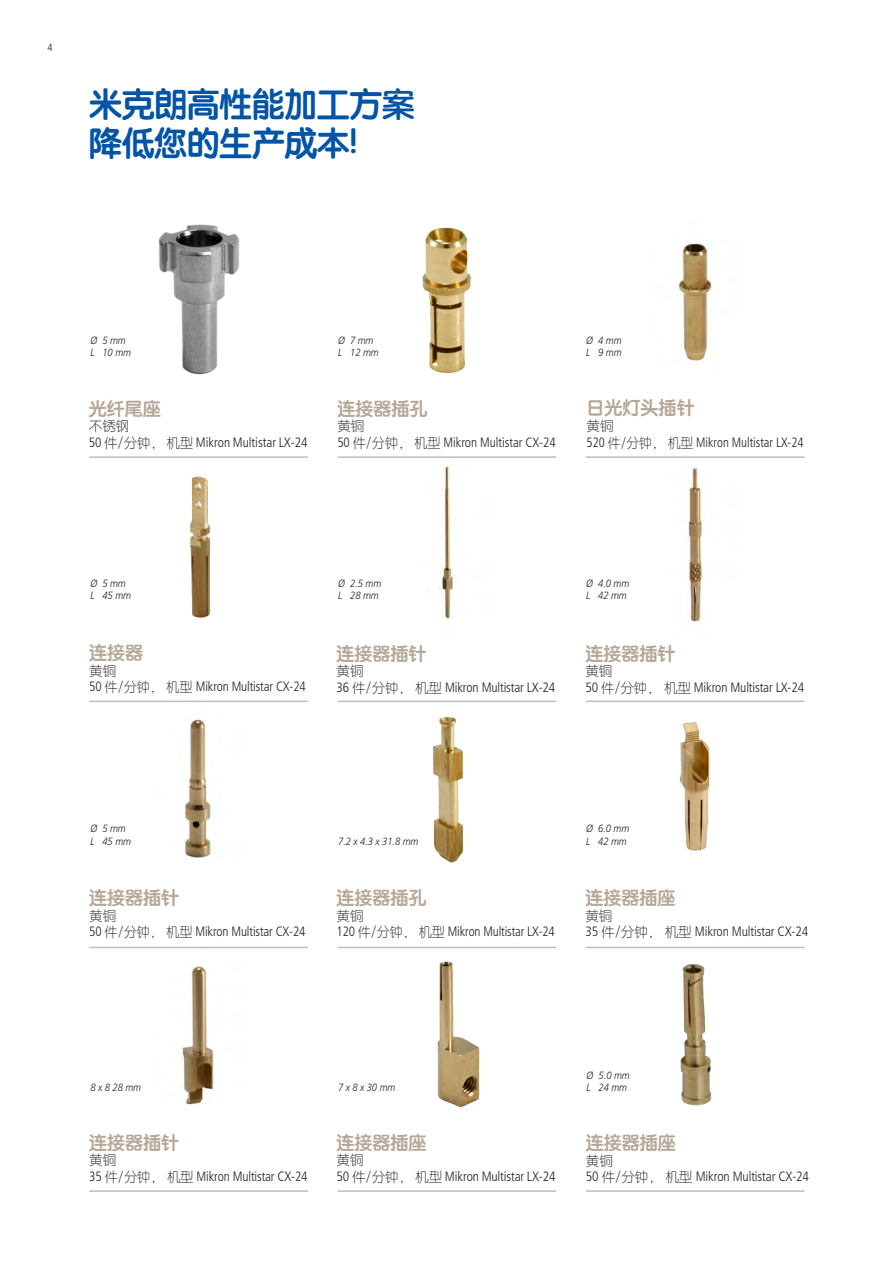
<style>
.page{position:relative;width:893px;height:1263px;background:#fff}
.page>*{position:absolute;margin:0;border:0;box-sizing:border-box;transform-origin:0 0}
.t1{font:33px "ST Yuanti SC Bold";letter-spacing:-.015em;color:#0154a6}
.t2{font:18px "ST Yuanti SC Bold";color:#b6a897}
.t3{font:300 condensed 13.5px "Frutiger LT Std";letter-spacing:-.01em;color:#231f20}
.t4{font:300 condensed 13.5px "Frutiger LT Std";letter-spacing:-.01em;color:#231f20;scale:.94 1}
.t5{font:300 condensed 13.5px "Frutiger LT Std";letter-spacing:-.01em;color:#231f20;scale:.96 1}
.t6{font:13.5px "ST Yuanti SC Light";color:#231f20}
.t7{font:italic 300 10.5px "Frutiger LT Std";letter-spacing:-.01em;color:#231f20;scale:.9 1}
.t8{font:300 condensed 10.5px "Frutiger LT Std";color:#231f20}
.s1{font-family:"ST Yuanti SC Light";font-weight:400;font-stretch:normal}
</style>
<div class="page">
<img style="left:158px;top:224px;width:82px;height:151px">
<img style="left:422px;top:227px;width:49px;height:147px">
<img style="left:678px;top:243px;width:34px;height:118px">
<img style="left:339px;top:948px;width:217px;height:160px">
<img style="left:190px;top:476px;width:21px;height:142px">
<img style="left:90px;top:948px;width:218px;height:157px">
<img style="left:679px;top:722px;width:31px;height:129px">
<img style="left:433px;top:717px;width:30px;height:146px">
<img style="left:438px;top:463px;width:16px;height:158px">
<img style="left:688px;top:466px;width:15px;height:157px">
<img style="left:185px;top:718px;width:26px;height:141px">
<img style="left:587px;top:947px;width:218px;height:159px">
<hr style="left:89px;top:456px;width:219px;height:2px;background:#bcbdc0">
<hr style="left:89px;top:701px;width:219px;height:1px;background:#bcbdc0">
<hr style="left:89px;top:947px;width:219px;height:1px;background:#bcbdc0">
<hr style="left:89px;top:1190px;width:219px;height:2px;background:#bcbdc0">
<hr style="left:338px;top:456px;width:218px;height:2px;background:#bcbdc0">
<hr style="left:338px;top:701px;width:218px;height:1px;background:#bcbdc0">
<hr style="left:338px;top:947px;width:218px;height:1px;background:#bcbdc0">
<hr style="left:338px;top:1190px;width:218px;height:2px;background:#bcbdc0">
<hr style="left:586px;top:456px;width:218px;height:2px;background:#bcbdc0">
<hr style="left:586px;top:701px;width:218px;height:1px;background:#bcbdc0">
<hr style="left:586px;top:947px;width:218px;height:1px;background:#bcbdc0">
<hr style="left:586px;top:1190px;width:218px;height:2px;background:#bcbdc0">
<p class="t8" style="left:48px;top:42px;width:7px">4</p>
<p class="t1" style="left:89px;top:79px;width:327px">米克朗高性能加工方案</p>
<p class="t1" style="left:89px;top:118px;width:269px">降低您的生产成本!</p>
<p class="t7" style="left:90px;top:334px;width:41px">Ø 5 mm</p>
<p class="t7" style="left:90px;top:347px;width:47px">L 10 mm</p>
<p class="t2" style="left:89px;top:394px;width:73px">光纤尾座</p>
<p class="t6" style="left:89px;top:416px;width:42px">不锈钢</p>
<p class="t3" style="left:89px;top:434px;width:220px">50 <span class="s1">件/分钟， 机型</span> Mikron Multistar LX-24</p>
<p class="t7" style="left:338px;top:334px;width:41px">Ø 7 mm</p>
<p class="t7" style="left:338px;top:347px;width:47px">L 12 mm</p>
<p class="t2" style="left:337px;top:394px;width:91px">连接器插孔</p>
<p class="t6" style="left:337px;top:416px;width:28px">黄铜</p>
<p class="t3" style="left:337px;top:434px;width:220px">50 <span class="s1">件/分钟， 机型</span> Mikron Multistar CX-24</p>
<p class="t7" style="left:586px;top:334px;width:41px">Ø 4 mm</p>
<p class="t7" style="left:586px;top:347px;width:41px">L 9 mm</p>
<p class="t2" style="left:587px;top:394px;width:109px">日光灯头插针</p>
<p class="t6" style="left:587px;top:416px;width:28px">黄铜</p>
<p class="t4" style="left:587px;top:434px;width:232px">520 <span class="s1">件/分钟， 机型</span> Mikron Multistar LX-24</p>
<p class="t7" style="left:90px;top:577px;width:41px">Ø 5 mm</p>
<p class="t7" style="left:90px;top:589px;width:47px">L 45 mm</p>
<p class="t2" style="left:89px;top:639px;width:55px">连接器</p>
<p class="t6" style="left:89px;top:661px;width:28px">黄铜</p>
<p class="t3" style="left:89px;top:679px;width:218px">50 <span class="s1">件/分钟， 机型</span> Mikron Multistar CX-24</p>
<p class="t7" style="left:338px;top:577px;width:49px">Ø 2.5 mm</p>
<p class="t7" style="left:338px;top:589px;width:47px">L 28 mm</p>
<p class="t2" style="left:337px;top:639px;width:91px">连接器插针</p>
<p class="t6" style="left:337px;top:661px;width:28px">黄铜</p>
<p class="t3" style="left:337px;top:679px;width:220px">36 <span class="s1">件/分钟， 机型</span> Mikron Multistar LX-24</p>
<p class="t7" style="left:586px;top:577px;width:49px">Ø 4.0 mm</p>
<p class="t7" style="left:586px;top:589px;width:47px">L 42 mm</p>
<p class="t2" style="left:585px;top:639px;width:91px">连接器插针</p>
<p class="t6" style="left:585px;top:661px;width:28px">黄铜</p>
<p class="t3" style="left:585px;top:679px;width:220px">50 <span class="s1">件/分钟， 机型</span> Mikron Multistar LX-24</p>
<p class="t7" style="left:90px;top:823px;width:41px">Ø 5 mm</p>
<p class="t7" style="left:90px;top:835px;width:47px">L 45 mm</p>
<p class="t2" style="left:89px;top:884px;width:91px">连接器插针</p>
<p class="t6" style="left:89px;top:906px;width:28px">黄铜</p>
<p class="t3" style="left:89px;top:924px;width:218px">50 <span class="s1">件/分钟， 机型</span> Mikron Multistar CX-24</p>
<p class="t7" style="left:338px;top:835px;width:91px">7.2 x 4.3 x 31.8 mm</p>
<p class="t2" style="left:337px;top:884px;width:91px">连接器插孔</p>
<p class="t6" style="left:337px;top:906px;width:28px">黄铜</p>
<p class="t5" style="left:337px;top:924px;width:229px">120 <span class="s1">件/分钟， 机型</span> Mikron Multistar LX-24</p>
<p class="t7" style="left:586px;top:823px;width:49px">Ø 6.0 mm</p>
<p class="t7" style="left:586px;top:835px;width:47px">L 42 mm</p>
<p class="t2" style="left:585px;top:884px;width:91px">连接器插座</p>
<p class="t6" style="left:585px;top:906px;width:28px">黄铜</p>
<p class="t3" style="left:585px;top:924px;width:224px">35 <span class="s1">件/分钟， 机型</span> Mikron Multistar CX-24</p>
<p class="t7" style="left:90px;top:1081px;width:58px">8 x 8 28 mm</p>
<p class="t2" style="left:89px;top:1129px;width:91px">连接器插针</p>
<p class="t6" style="left:89px;top:1150px;width:28px">黄铜</p>
<p class="t3" style="left:89px;top:1168px;width:220px">35 <span class="s1">件/分钟， 机型</span> Mikron Multistar CX-24</p>
<p class="t7" style="left:338px;top:1081px;width:65px">7 x 8 x 30 mm</p>
<p class="t2" style="left:337px;top:1129px;width:91px">连接器插座</p>
<p class="t6" style="left:337px;top:1150px;width:28px">黄铜</p>
<p class="t3" style="left:337px;top:1168px;width:220px">50 <span class="s1">件/分钟， 机型</span> Mikron Multistar LX-24</p>
<p class="t7" style="left:587px;top:1069px;width:49px">Ø 5.0 mm</p>
<p class="t7" style="left:587px;top:1081px;width:47px">L 24 mm</p>
<p class="t2" style="left:586px;top:1129px;width:91px">连接器插座</p>
<p class="t6" style="left:586px;top:1151px;width:28px">黄铜</p>
<p class="t3" style="left:586px;top:1169px;width:225px">50 <span class="s1">件/分钟， 机型</span> Mikron Multistar CX-24</p>
</div>
